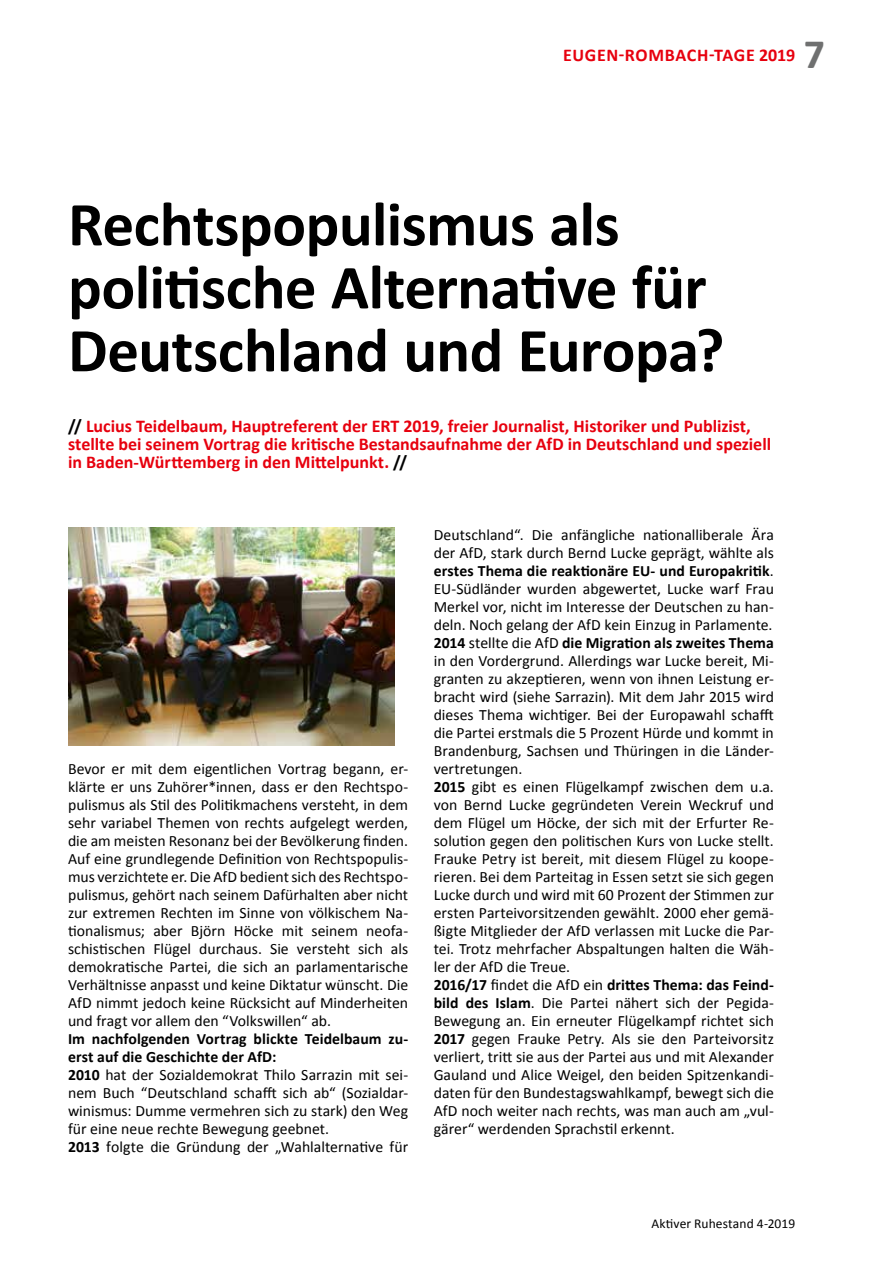
<style>
.page{position:relative;width:893px;height:1263px;background:#fff}
.page>*{position:absolute;margin:0;border:0;box-sizing:border-box;transform-origin:0 0}
.t1{font:700 63px/63px "Calibri";letter-spacing:-.01em;color:#000}
.t2{font:700 42px "Calibri";color:#6f7070}
.t3{font:700 18px/18px "Calibri";color:#e7000e}
.t4{font:700 18px "Calibri";letter-spacing:.03em;color:#e7000e}
.t5{font:15.75px/18px "Calibri";color:#000}
.t6{font:13.5px "Calibri";letter-spacing:.005em;color:#000}
.s1{color:#000}
.s2{font-weight:700}
</style>
<div class="page">
<img style="left:68px;top:527px;width:326px;height:219px">
<p class="t4" style="left:563px;top:44px;width:233px">EUGEN-ROMBACH-TAGE 2019</p>
<h2 class="t2" style="left:804px;top:27px;width:23px">7</h2>
<h1 class="t1" style="left:68px;top:193px;width:658px">Rechtspopulismus als politische Alternative für<br>Deutschland und Europa?</h1>
<p class="t3" style="left:68px;top:417px;width:705px"><span class="s1">//</span> Lucius Teidelbaum, Hauptreferent der ERT 2019, freier Journalist, Historiker und Publizist, stellte bei seinem Vortrag die kritische Bestandsaufnahme der AfD in Deutschland und speziell in Baden-Württemberg in den Mittelpunkt. <span class="s1">//</span></p>
<p class="t5" style="left:68px;top:760px;width:342px;text-align:justify">Bevor er mit dem eigentlichen Vortrag begann, er&shy;klärte er uns Zuhörer*innen, dass er den Rechtspo&shy;pulismus als Stil des Politikmachens versteht, in dem sehr variabel Themen von rechts aufgelegt werden, die am meisten Resonanz bei der Bevölkerung finden.<br>Auf eine grundlegende Definition von Rechtspopulis&shy;mus verzichtete er. Die AfD bedient sich des Rechtspo&shy;pulismus, gehört nach seinem Dafürhalten aber nicht zur extremen Rechten im Sinne von völkischem Na&shy;tionalismus; aber Björn Höcke mit seinem neofa&shy;schistischen Flügel durchaus. Sie versteht sich als demokratische Partei, die sich an parlamentarische Verhältnisse anpasst und keine Diktatur wünscht. Die AfD nimmt jedoch keine Rücksicht auf Minderheiten und fragt vor allem den “Volkswillen“ ab.</p>
<p class="t5" style="left:68px;top:1030px;width:342px"><span class="s2">Im nachfolgenden Vortrag blickte Teidelbaum zu&shy;erst auf die Geschichte der AfD:<br>2010</span> hat der Sozialdemokrat Thilo Sarrazin mit sei&shy;nem Buch “Deutschland schafft sich ab“ (Sozialdar&shy;winismus: Dumme vermehren sich zu stark) den Weg für eine neue rechte Bewegung geebnet.<br><span class="s2">2013</span> folgte die Gründung der „Wahlalternative für</p>
<p class="t5" style="left:434px;top:526px;width:342px">Deutschland“. Die anfängliche nationalliberale Ära der AfD, stark durch Bernd Lucke geprägt, wählte als <span class="s2">erstes Thema die reaktionäre EU- und Europakritik</span>.<br>EU-Südländer wurden abgewertet, Lucke warf Frau Merkel vor, nicht im Interesse der Deutschen zu han&shy;deln. Noch gelang der AfD kein Einzug in Parlamente.<br><span class="s2">2014</span> stellte die AfD <span class="s2">die Migration als zweites Thema </span>in den Vordergrund. Allerdings war Lucke bereit, Mi&shy;granten zu akzeptieren, wenn von ihnen Leistung er&shy;bracht wird (siehe Sarrazin). Mit dem Jahr 2015 wird dieses Thema wichtiger. Bei der Europawahl schafft die Partei erstmals die 5 Prozent Hürde und kommt in Brandenburg, Sachsen und Thüringen in die Länder&shy;vertretungen.<br><span class="s2">2015</span> gibt es einen Flügelkampf zwischen dem u.a. von Bernd Lucke gegründeten Verein Weckruf und dem Flügel um Höcke, der sich mit der Erfurter Re&shy;solution gegen den politischen Kurs von Lucke stellt.<br>Frauke Petry ist bereit, mit diesem Flügel zu koope&shy;rieren. Bei dem Parteitag in Essen setzt sie sich gegen Lucke durch und wird mit 60 Prozent der Stimmen zur ersten Parteivorsitzenden gewählt. 2000 eher gemä&shy;ßigte Mitglieder der AfD verlassen mit Lucke die Par&shy;tei. Trotz mehrfacher Abspaltungen halten die Wäh&shy;ler der AfD die Treue.<br><span class="s2">2016/17</span> findet die AfD ein <span class="s2">drittes Thema: das Feind&shy;bild des Islam</span>. Die Partei nähert sich der Pegida-Bewegung an. Ein erneuter Flügelkampf richtet sich <span class="s2">2017</span> gegen Frauke Petry. Als sie den Parteivorsitz verliert, tritt sie aus der Partei aus und mit Alexander Gauland und Alice Weigel, den beiden Spitzenkandi&shy;daten für den Bundestagswahlkampf, bewegt sich die AfD noch weiter nach rechts, was man auch am „vul&shy;gärer“ werdenden Sprachstil erkennt.</p>
<p class="t6" style="left:651px;top:1215px;width:145px">Aktiver Ruhestand 4-2019</p>
</div>
